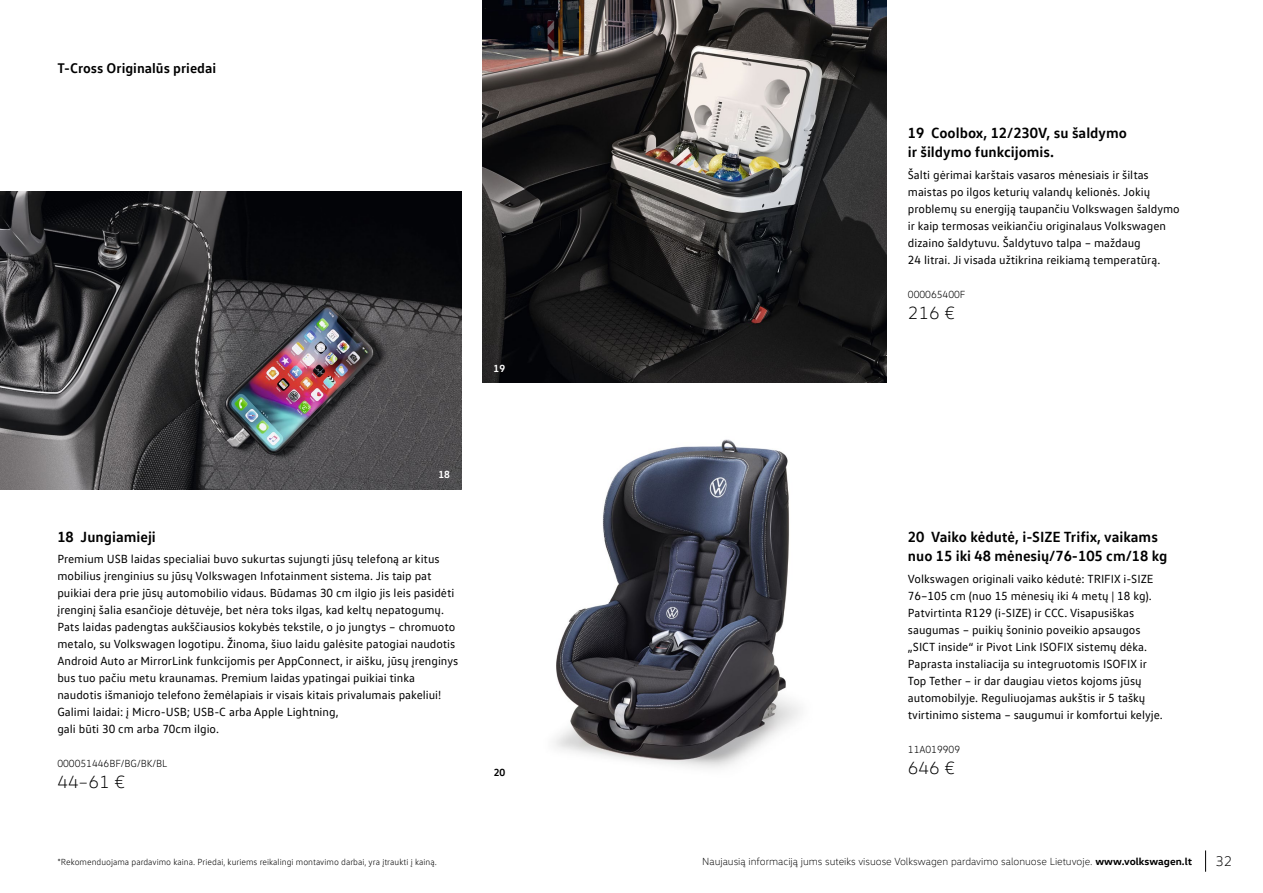
<style>
.page{position:relative;width:1263px;height:893px;background:#fff}
.page>*{position:absolute;margin:0;border:0;box-sizing:border-box;transform-origin:0 0}
.AKSE_cena{font:300 18px "VW Head";color:#000}
.jauns_10_13{font:700 15px/19.5px "VW Text";color:#000}
.t1{font:700 14.25px "VW Text";color:#000}
.t2{font:300 14.25px "VW Head";color:#000}
.pamats_nelīdzens_4mm{font:12px/17px "VW Text";color:#000}
.t3{font:300 10.5px "VW Head";color:#000}
.AKSE_kods{font:300 10.5px "VW Text";color:#000}
.cena_M{font:700 10.5px "VW Text";color:#fff}
.cena_M-2{font:700 10.5px "VW Text";color:#000}
.t4{font:300 9px "VW Text";color:#000}
.s1{font-weight:700}
</style>
<div class="page">
<svg style="left:1205px;top:850px;width:1px;height:22px"></svg>
<img style="left:0;top:191px;width:461px;height:298px">
<img style="left:554px;top:439px;width:246px;height:329px">
<img style="left:483px;top:0;width:404px;height:383px">
<p class="t1" style="left:57px;top:59px;width:160px">T-Cross Originalūs priedai</p>
<p class="cena_M" style="left:494px;top:362px;width:13px">19</p>
<p class="jauns_10_13" style="left:908px;top:122px;width:221px">19 Coolbox, 12/230V, su šaldymo ir šildymo funkcijomis.</p>
<p class="pamats_nelīdzens_4mm" style="left:908px;top:166px;width:273px">Šalti gėrimai karštais vasaros mėnesiais ir šiltas maistas po ilgos keturių valandų kelionės. Jokių problemų su energiją taupančiu Volkswagen šaldymo ir kaip termosas veikiančiu originalaus Volkswagen dizaino šaldytuvu. Šaldytuvo talpa – maždaug<br>24 litrai. Ji visada užtikrina reikiamą temperatūrą.</p>
<p class="AKSE_kods" style="left:908px;top:288px;width:59px">000065400F</p>
<p class="AKSE_cena" style="left:908px;top:302px;width:49px">216 €</p>
<p class="cena_M" style="left:438px;top:468px;width:13px">18</p>
<p class="jauns_10_13" style="left:57px;top:526px;width:100px">18 Jungiamieji</p>
<p class="pamats_nelīdzens_4mm" style="left:57px;top:550px;width:402px">Premium USB laidas specialiai buvo sukurtas sujungti jūsų telefoną ar kitus mobilius įrenginius su jūsų Volkswagen Infotainment sistema. Jis taip pat puikiai dera prie jūsų automobilio vidaus. Būdamas 30 cm ilgio jis leis pasidėti įrenginį šalia esančioje dėtuvėje, bet nėra toks ilgas, kad keltų nepatogumų.<br>Pats laidas padengtas aukščiausios kokybės tekstile, o jo jungtys – chromuoto metalo, su Volkswagen logotipu. Žinoma, šiuo laidu galėsite patogiai naudotis Android Auto ar MirrorLink funkcijomis per AppConnect, ir aišku, jūsų įrenginys bus tuo pačiu metu kraunamas. Premium laidas ypatingai puikiai tinka naudotis išmaniojo telefono žemėlapiais ir visais kitais privalumais pakeliui!<br>Galimi laidai: į Micro-USB; USB-C arba Apple Lightning,<br>gali būti 30 cm arba 70cm ilgio.</p>
<p class="AKSE_kods" style="left:57px;top:757px;width:111px">000051446BF/BG/BK/BL</p>
<p class="AKSE_cena" style="left:57px;top:772px;width:69px">44–61 €</p>
<p class="jauns_10_13" style="left:908px;top:526px;width:261px">20 Vaiko kėdutė, i-SIZE Trifix, vaikams nuo 15 iki 48 mėnesių/76-105 cm/18 kg</p>
<p class="pamats_nelīdzens_4mm" style="left:908px;top:570px;width:256px">Volkswagen originali vaiko kėdutė: TRIFIX i-SIZE 76–105 cm (nuo 15 mėnesių iki 4 metų | 18 kg).<br>Patvirtinta R129 (i-SIZE) ir CCC. Visapusiškas saugumas – puikių šoninio poveikio apsaugos „SICT inside“ ir Pivot Link ISOFIX sistemų dėka.<br>Paprasta instaliacija su integruotomis ISOFIX ir Top Tether – ir dar daugiau vietos kojoms jūsų automobilyje. Reguliuojamas aukštis ir 5 taškų tvirtinimo sistema – saugumui ir komfortui kelyje.</p>
<p class="AKSE_kods" style="left:908px;top:743px;width:54px">11A019909</p>
<p class="cena_M-2" style="left:494px;top:766px;width:13px">20</p>
<p class="AKSE_cena" style="left:908px;top:757px;width:49px">646 €</p>
<p class="t4" style="left:57px;top:856px;width:381px">*Rekomenduojama pardavimo kaina. Priedai, kuriems reikalingi montavimo darbai, yra įtraukti į kainą.</p>
<p class="t3" style="left:702px;top:855px;width:491px">Naujausią informaciją jums suteiks visuose Volkswagen pardavimo salonuose Lietuvoje. <span class="s1">www.volkswagen.lt</span></p>
<p class="t2" style="left:1215px;top:853px;width:18px">32</p>
</div>
